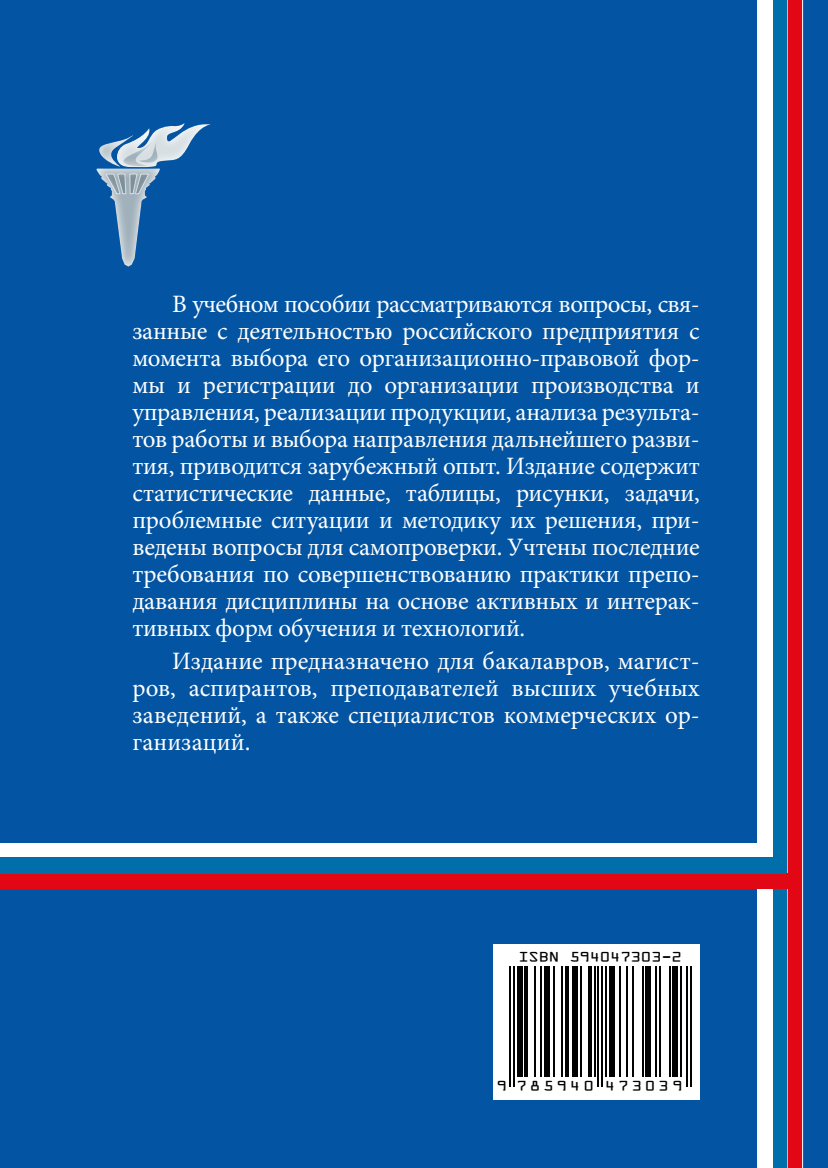
<style>
.page{position:relative;width:828px;height:1168px;background:#fff}
.page>*{position:absolute;margin:0;border:0;box-sizing:border-box;transform-origin:0 0}
.t1{font:25px/27px "Minion Pro";letter-spacing:-.005em;color:#fff;text-align:justify}
.t2{font:15.2px "OCR Aby BT";letter-spacing:.12em;color:#020203;scale:1.2 1}
.t3{font:15px "OCR Aby BT";letter-spacing:-.05em;color:#020203;scale:1.2 1}
</style>
<div class="page">
<div style="left:0;top:0;width:827px;height:1167px;background:#0355a3"></div>
<div style="left:493px;top:944px;width:206px;height:155px;background:#fff"></div>
<hr style="left:509px;top:965px;width:1px;height:121px;background:#020203">
<hr style="left:513px;top:965px;width:1px;height:121px;background:#020203">
<div style="left:517px;top:965px;width:5px;height:111px;background:#020203"></div>
<hr style="left:524px;top:965px;width:4px;height:111px;background:#020203">
<hr style="left:534px;top:965px;width:1px;height:111px;background:#020203">
<hr style="left:540px;top:965px;width:1px;height:111px;background:#020203">
<div style="left:544px;top:965px;width:5px;height:111px;background:#020203"></div>
<hr style="left:553px;top:965px;width:2px;height:111px;background:#020203">
<hr style="left:561px;top:965px;width:1px;height:111px;background:#020203">
<hr style="left:565px;top:965px;width:3px;height:111px;background:#020203">
<div style="left:572px;top:965px;width:6px;height:111px;background:#020203"></div>
<hr style="left:580px;top:965px;width:1px;height:111px;background:#020203">
<hr style="left:588px;top:965px;width:3px;height:111px;background:#020203">
<hr style="left:593px;top:965px;width:2px;height:111px;background:#020203">
<hr style="left:597px;top:965px;width:2px;height:121px;background:#020203">
<hr style="left:601px;top:965px;width:1px;height:121px;background:#020203">
<hr style="left:605px;top:965px;width:1px;height:111px;background:#020203">
<div style="left:609px;top:965px;width:5px;height:111px;background:#020203"></div>
<hr style="left:618px;top:965px;width:2px;height:111px;background:#020203">
<hr style="left:626px;top:965px;width:2px;height:111px;background:#020203">
<hr style="left:632px;top:965px;width:1px;height:111px;background:#020203">
<hr style="left:641px;top:965px;width:2px;height:111px;background:#020203">
<div style="left:645px;top:965px;width:6px;height:111px;background:#020203"></div>
<hr style="left:655px;top:965px;width:1px;height:111px;background:#020203">
<hr style="left:659px;top:965px;width:1px;height:111px;background:#020203">
<hr style="left:668px;top:965px;width:2px;height:111px;background:#020203">
<div style="left:672px;top:965px;width:5px;height:111px;background:#020203"></div>
<hr style="left:680px;top:965px;width:1px;height:111px;background:#020203">
<hr style="left:686px;top:965px;width:1px;height:121px;background:#020203">
<hr style="left:689px;top:965px;width:2px;height:121px;background:#020203">
<svg style="left:786px;top:0;width:16px;height:1167px"></svg>
<svg style="left:772px;top:0;width:14px;height:1167px"></svg>
<div style="left:757px;top:0;width:15px;height:1167px;background:#fff"></div>
<div style="left:0;top:873px;width:801px;height:16px;background:#e20714"></div>
<div style="left:0;top:843px;width:771px;height:15px;background:#fff"></div>
<div style="left:0;top:857px;width:785px;height:16px;background:#006ea8"></div>
<div style="left:88px;top:117px;width:126px;height:162px;background:#fff;opacity:.75"></div>
<p class="t1" style="left:132px;top:291px;width:568px;text-indent:40px">В учебном пособии рассматриваются вопросы, свя&shy;занные с деятельностью российского предприятия с момента выбора его организационно-правовой фор&shy;мы и регистрации до организации производства и управления, реализации продукции, анализа результа&shy;тов работы и выбора направления дальнейшего разви&shy;тия, приводится зарубежный опыт. Издание содержит статистические данные, таблицы, рисунки, задачи, проблемные ситуации и методику их решения, при&shy;ведены вопросы для самопроверки. Учтены последние требования по совершенствованию практики препо&shy;давания дисциплины на основе активных и интерак&shy;тивных форм обучения и технологий.</p>
<p class="t1" style="left:132px;top:647px;width:568px;text-indent:40px">Издание предназначено для бакалавров, магист&shy;ров, аспирантов, преподавателей высших учебных заведений, а также специалистов коммерческих ор&shy;ганизаций.</p>
<p class="t3" style="left:518px;top:947px;width:138px">ISBN 594047303-2</p>
<p class="t2" style="left:496px;top:1075px;width:157px">9 785940 473039</p>
</div>
